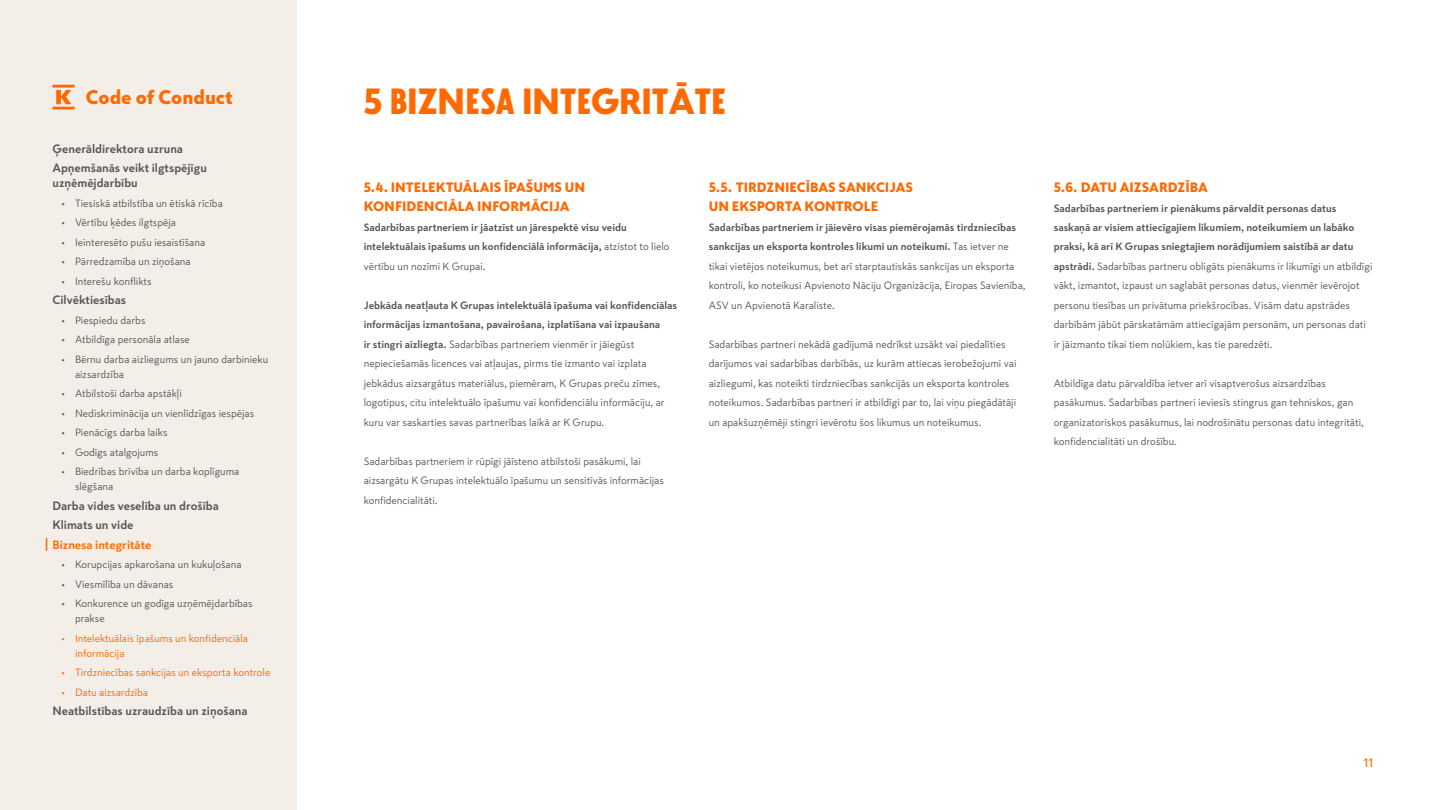
<style>
.page{position:relative;width:1440px;height:810px;background:#fff}
.page>*{position:absolute;margin:0;border:0;box-sizing:border-box;transform-origin:0 0}
.t1{font:900 36px "Skatta Sans Headline";color:#ff6900}
.t2{font:900 19.5px "Skatta Sans";color:#ff6900}
.t3{font:900 13.5px/19.5px "Skatta Sans";color:#ff6900}
.t4{font:700 12px/19.5px "Skatta Sans";color:#54585a}
.t5{font:700 12px "Skatta Sans";color:#ff6900}
.t6{font:500 12px "Skatta Sans";color:#ff6900}
.t7{font:10.5px/19.5px "Skatta Sans";color:#54585a}
.t8{font:700 10.5px/19.5px "Skatta Sans";color:#54585a}
.t9{font:10.5px/15px "Skatta Sans";color:#ff6900}
.s1{font-family:"Skatta Sans"}
.s2{font-weight:400}
.s3{font-weight:700}
</style>
<div class="page">
<div style="left:0;top:0;width:296px;height:809px;background:#f4eee9"></div>
<svg style="left:52px;top:85px;width:23px;height:25px"></svg>
<svg style="left:46px;top:538px;width:1px;height:13px"></svg>
<h2 class="t2" style="left:86px;top:83px;width:149px">Code of Conduct</h2>
<p class="t4" style="left:52px;top:138px;width:156px">Ģenerāldirektora uzruna<br>Apņemšanās veikt ilgtspējīgu</p>
<p class="t4" style="left:52px;top:173px;width:87px">uzņēmējdarbību</p>
<p class="t7" style="left:62px;top:193px;width:163px">• Tiesiskā atbilstība un ētiskā rīcība</p>
<p class="t7" style="left:62px;top:213px;width:116px">• Vērtību ķēdes ilgtspēja</p>
<p class="t7" style="left:62px;top:232px;width:145px">• Ieinteresēto pušu iesaistīšana</p>
<p class="t7" style="left:62px;top:252px;width:131px">• Pārredzamība un ziņošana</p>
<p class="t7" style="left:62px;top:271px;width:92px">• Interešu konflikts</p>
<p class="t4" style="left:52px;top:290px;width:75px">Cilvēktiesības</p>
<p class="t7" style="left:62px;top:310px;width:85px">• Piespiedu darbs</p>
<p class="t7" style="left:62px;top:330px;width:130px">• Atbildīga personāla atlase</p>
<p class="t7" style="left:75px;top:351px;width:195px;line-height:15px;text-indent:-14px">• Bērnu darba aizliegums un jauno darbinieku aizsardzība</p>
<p class="t7" style="left:62px;top:384px;width:122px">• Atbilstoši darba apstākļi</p>
<p class="t7" style="left:62px;top:403px;width:194px">• Nediskriminācija un vienlīdzīgas iespējas</p>
<p class="t7" style="left:62px;top:423px;width:107px">• Pienācīgs darba laiks</p>
<p class="t7" style="left:62px;top:442px;width:98px">• Godīgs atalgojums</p>
<p class="t7" style="left:75px;top:464px;width:166px;line-height:15px;text-indent:-14px">• Biedrības brīvība un darba koplīguma slēgšana</p>
<p class="t4" style="left:52px;top:495px;width:168px">Darba vides veselība un drošība<br>Klimats un vide</p>
<p class="t5" style="left:52px;top:536px;width:100px">Biznesa integritāte</p>
<p class="t7" style="left:62px;top:555px;width:182px">• Korupcijas apkarošana un kukuļošana</p>
<p class="t7" style="left:62px;top:574px;width:113px">• Viesmīlība un dāvanas</p>
<p class="t7" style="left:75px;top:596px;width:179px;line-height:15px;text-indent:-14px">• Konkurence un godīga uzņēmējdarbības prakse</p>
<p class="t9" style="left:75px;top:630px;width:175px;text-indent:-14px">• Intelektuālais īpašums un konfidenciāla informācija</p>
<p class="t9" style="left:62px;top:665px;width:210px">• Tirdzniecības sankcijas un eksporta kontrole</p>
<p class="t9" style="left:62px;top:684px;width:88px">• Datu aizsardzība</p>
<p class="t4" style="left:52px;top:701px;width:197px">Neatbilstības uzraudzība un ziņošana</p>
<h1 class="t1" style="left:364px;top:79px;width:364px">5 BIZNESA INTEGRIT<span class="s1">Ā</span>TE</h1>
<p class="t3" style="left:364px;top:177px;width:223px">5.4. INTELEKTUĀLAIS ĪPAŠUMS UN<br>KONFIDENCIĀLA INFORMĀCIJA</p>
<p class="t8" style="left:364px;top:217px;width:307px">Sadarbības partneriem ir jāatzīst un jārespektē visu veidu intelektuālais īpašums un konfidenciālā informācija, <span class="s2">atzīstot to lielo vērtību un nozīmi K Grupai.</span></p>
<p class="t7" style="left:364px;top:295px;width:315px"><span class="s3">Jebkāda neatļauta K Grupas intelektuālā īpašuma vai konfidenciālas informācijas izmantošana, pavairošana, izplatīšana vai izpaušana<br>ir stingri aizliegta.</span> Sadarbības partneriem vienmēr ir jāiegūst nepieciešamās licences vai atļaujas, pirms tie izmanto vai izplata jebkādus aizsargātus materiālus, piemēram, K Grupas preču zīmes, logotipus, citu intelektuālo īpašumu vai konfidenciālu informāciju, ar kuru var saskarties savas partnerības laikā ar K Grupu.</p>
<p class="t7" style="left:364px;top:451px;width:302px">Sadarbības partneriem ir rūpīgi jāīsteno atbilstoši pasākumi, lai aizsargātu K Grupas intelektuālo īpašumu un sensitīvās informācijas konfidencialitāti.</p>
<p class="t3" style="left:709px;top:177px;width:206px">5.5. TIRDZNIECĪBAS SANKCIJAS<br>UN EKSPORTA KONTROLE</p>
<p class="t7" style="left:709px;top:217px;width:318px"><span class="s3">Sadarbības partneriem ir jāievēro visas piemērojamās tirdzniecības sankcijas un eksporta kontroles likumi un noteikumi.</span> Tas ietver ne tikai vietējos noteikumus, bet arī starptautiskās sankcijas un eksporta kontroli, ko noteikusi Apvienoto Nāciju Organizācija, Eiropas Savienība, ASV un Apvienotā Karaliste.</p>
<p class="t7" style="left:709px;top:334px;width:309px">Sadarbības partneri nekādā gadījumā nedrīkst uzsākt vai piedalīties darījumos vai sadarbības darbībās, uz kurām attiecas ierobežojumi vai aizliegumi, kas noteikti tirdzniecības sankcijās un eksporta kontroles noteikumos. Sadarbības partneri ir atbildīgi par to, lai viņu piegādātāji un apakšuzņēmēji stingri ievērotu šos likumus un noteikumus.</p>
<p class="t3" style="left:1054px;top:177px;width:156px">5.6. DATU AIZSARDZĪBA</p>
<p class="t7" style="left:1054px;top:198px;width:320px"><span class="s3">Sadarbības partneriem ir pienākums pārvaldīt personas datus saskaņā ar visiem attiecīgajiem likumiem, noteikumiem un labāko praksi, kā arī K Grupas sniegtajiem norādījumiem saistībā ar datu apstrādi.</span> Sadarbības partneru obligāts pienākums ir likumīgi un atbildīgi vākt, izmantot, izpaust un saglabāt personas datus, vienmēr ievērojot personu tiesības un privātuma priekšrocības. Visām datu apstrādes darbībām jābūt pārskatāmām attiecīgajām personām, un personas dati ir jāizmanto tikai tiem nolūkiem, kas tie paredzēti.</p>
<p class="t7" style="left:1054px;top:373px;width:312px">Atbildīga datu pārvaldība ietver arī visaptverošus aizsardzības pasākumus. Sadarbības partneri ieviesīs stingrus gan tehniskos, gan organizatoriskos pasākumus, lai nodrošinātu personas datu integritāti, konfidencialitāti un drošību.</p>
<p class="t6" style="left:1364px;top:755px;width:11px">11</p>
</div>
